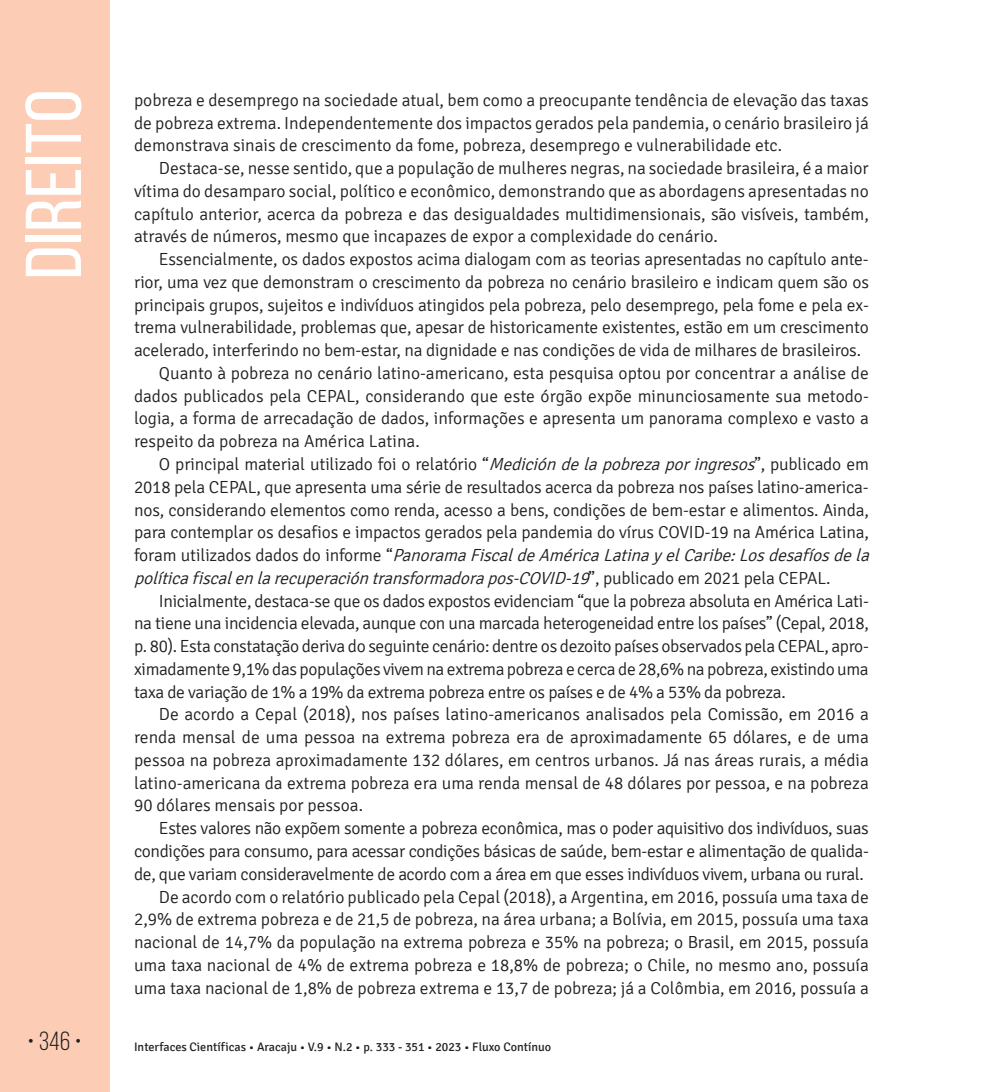
<style>
.page{position:relative;width:993px;height:1092px;background:#fff}
.page>*{position:absolute;margin:0;border:0;box-sizing:border-box;transform-origin:0 0}
.t1{font:78.75px "Bebas Neue";color:#fff;scale:1.09 1}
.t2{font:26.25px "Bebas Neue";color:#231f20}
.t3{font:300 17.5px/22.8px "Signika";letter-spacing:-.01em;color:#231f20;text-align:justify}
.t4{font:italic 300 17.5px "Signika";color:#231f20}
.t5{font:12.25px "Signika";color:#231f20}
.s1{font-style:italic}
.s2{font-style:normal}
</style>
<div class="page">
<div style="left:0;top:0;width:109px;height:1091px;background:#fcccb5"></div>
<h1 class="t1" style="left:11px;top:279px;width:176px;rotate:-90deg">Direito</h1>
<p class="t3" style="left:134px;top:89px;width:736px">pobreza e desemprego na sociedade atual, bem como a preocupante tendência de elevação das taxas de pobreza extrema. Independentemente dos impactos gerados pela pandemia, o cenário brasileiro já demonstrava sinais de crescimento da fome, pobreza, desemprego e vulnerabilidade etc.</p>
<p class="t3" style="left:134px;top:157px;width:736px;text-indent:25px">Destaca-se, nesse sentido, que a população de mulheres negras, na sociedade brasileira, é a maior vítima do desamparo social, político e econômico, demonstrando que as abordagens apresentadas no capítulo anterior, acerca da pobreza e das desigualdades multidimensionais, são visíveis, também, através de números, mesmo que incapazes de expor a complexidade do cenário.</p>
<p class="t3" style="left:159px;top:248px;width:711px">Essencialmente, os dados expostos acima dialogam com as teorias apresentadas no capítulo ante-</p>
<p class="t3" style="left:134px;top:271px;width:736px">rior, uma vez que demonstram o crescimento da pobreza no cenário brasileiro e indicam quem são os</p>
<p class="t3" style="left:134px;top:294px;width:736px">principais grupos, sujeitos e indivíduos atingidos pela pobreza, pelo desemprego, pela fome e pela ex-</p>
<p class="t3" style="left:134px;top:316px;width:736px">trema vulnerabilidade, problemas que, apesar de historicamente existentes, estão em um crescimento</p>
<p class="t3" style="left:134px;top:339px;width:728px">acelerado, interferindo no bem-estar, na dignidade e nas condições de vida de milhares de brasileiros.</p>
<p class="t3" style="left:159px;top:362px;width:711px">Quanto à pobreza no cenário latino-americano, esta pesquisa optou por concentrar a análise de</p>
<p class="t3" style="left:134px;top:385px;width:736px">dados publicados pela CEPAL, considerando que este órgão expõe minunciosamente sua metodo-</p>
<p class="t3" style="left:134px;top:407px;width:736px">logia, a forma de arrecadação de dados, informações e apresenta um panorama complexo e vasto a</p>
<p class="t3" style="left:134px;top:430px;width:287px">respeito da pobreza na América Latina.</p>
<p class="t3" style="left:159px;top:453px;width:711px">O principal material utilizado foi o relatório “<span class="s1">Medicióndelapobrezaporingresos</span>”, publicado em</p>
<p class="t3" style="left:134px;top:476px;width:736px">2018 pela CEPAL, que apresenta uma série de resultados acerca da pobreza nos países latino-america-</p>
<p class="t3" style="left:134px;top:498px;width:736px">nos, considerando elementos como renda, acesso a bens, condições de bem-estar e alimentos. Ainda,</p>
<p class="t3" style="left:134px;top:521px;width:736px">para contemplar os desafios e impactos gerados pela pandemia do vírus COVID-19 na América Latina,</p>
<p class="t4" style="left:134px;top:545px;width:741px"><span class="s2">fo r a m u t i l i z a d o s d a d o s d o i n fo r m e “</span> PanoramaFiscaldeAméricaLatinayelCaribe:Losdesafíosdela</p>
<p class="t4" style="left:134px;top:568px;width:697px">políticafiscalenlarecuperacióntransformadorapos-COVID-19<span class="s2">” , p u b l i c a d o e m 2 0 2 1 p e l a C E P A L .</span></p>
<p class="t3" style="left:159px;top:589px;width:711px">Inicialmente, destaca-se que os dados expostos evidenciam “que la pobreza absoluta en América Lati-</p>
<p class="t3" style="left:134px;top:612px;width:736px">na tiene una incidencia elevada, aunque con una marcada heterogeneidad entre los países” (Cepal, 2018,</p>
<p class="t3" style="left:134px;top:635px;width:736px">p. 80). Esta constatação deriva do seguinte cenário: dentre os dezoito países observados pela CEPAL, apro-</p>
<p class="t3" style="left:134px;top:658px;width:736px">ximadamente 9,1% das populações vivem na extrema pobreza e cerca de 28,6% na pobreza, existindo uma</p>
<p class="t3" style="left:134px;top:680px;width:653px">taxa de variação de 1% a 19% da extrema pobreza entre os países e de 4% a 53% da pobreza.</p>
<p class="t3" style="left:159px;top:703px;width:711px">De acordo a Cepal (2018), nos países latino-americanos analisados pela Comissão, em 2016 a</p>
<p class="t3" style="left:134px;top:726px;width:736px">renda mensal de uma pessoa na extrema pobreza era de aproximadamente 65 dólares, e de uma</p>
<p class="t3" style="left:134px;top:749px;width:736px">pessoa na pobreza aproximadamente 132 dólares, em centros urbanos. Já nas áreas rurais, a média</p>
<p class="t3" style="left:134px;top:771px;width:736px">latino-americana da extrema pobreza era uma renda mensal de 48 dólares por pessoa, e na pobreza</p>
<p class="t3" style="left:134px;top:794px;width:230px">90 dólares mensais por pessoa.</p>
<p class="t3" style="left:159px;top:817px;width:711px">Estes valores não expõem somente a pobreza econômica, mas o poder aquisitivo dos indivíduos, suas</p>
<p class="t3" style="left:134px;top:840px;width:736px">condições para consumo, para acessar condições básicas de saúde, bem-estar e alimentação de qualida-</p>
<p class="t3" style="left:134px;top:862px;width:731px">de, que variam consideravelmente de acordo com a área em que esses indivíduos vivem, urbana ou rural.</p>
<p class="t3" style="left:159px;top:885px;width:711px">De acordo com o relatório publicado pela Cepal (2018), a Argentina, em 2016, possuía uma taxa de</p>
<p class="t3" style="left:134px;top:908px;width:736px">2,9% de extrema pobreza e de 21,5 de pobreza, na área urbana; a Bolívia, em 2015, possuía uma taxa</p>
<p class="t3" style="left:134px;top:931px;width:736px">nacional de 14,7% da população na extrema pobreza e 35% na pobreza; o Brasil, em 2015, possuía</p>
<p class="t3" style="left:134px;top:953px;width:736px">uma taxa nacional de 4% de extrema pobreza e 18,8% de pobreza; o Chile, no mesmo ano, possuía</p>
<p class="t3" style="left:134px;top:976px;width:736px">uma taxa nacional de 1,8% de pobreza extrema e 13,7 de pobreza; já a Colômbia, em 2016, possuía a</p>
<h2 class="t2" style="left:28px;top:1026px;width:56px">• 346 •</h2>
<p class="t5" style="left:134px;top:1040px;width:418px">Interfaces Científicas • Aracaju • V.9 • N.2 • p. 333 - 351 • 2023 • Fluxo Contínuo</p>
</div>
